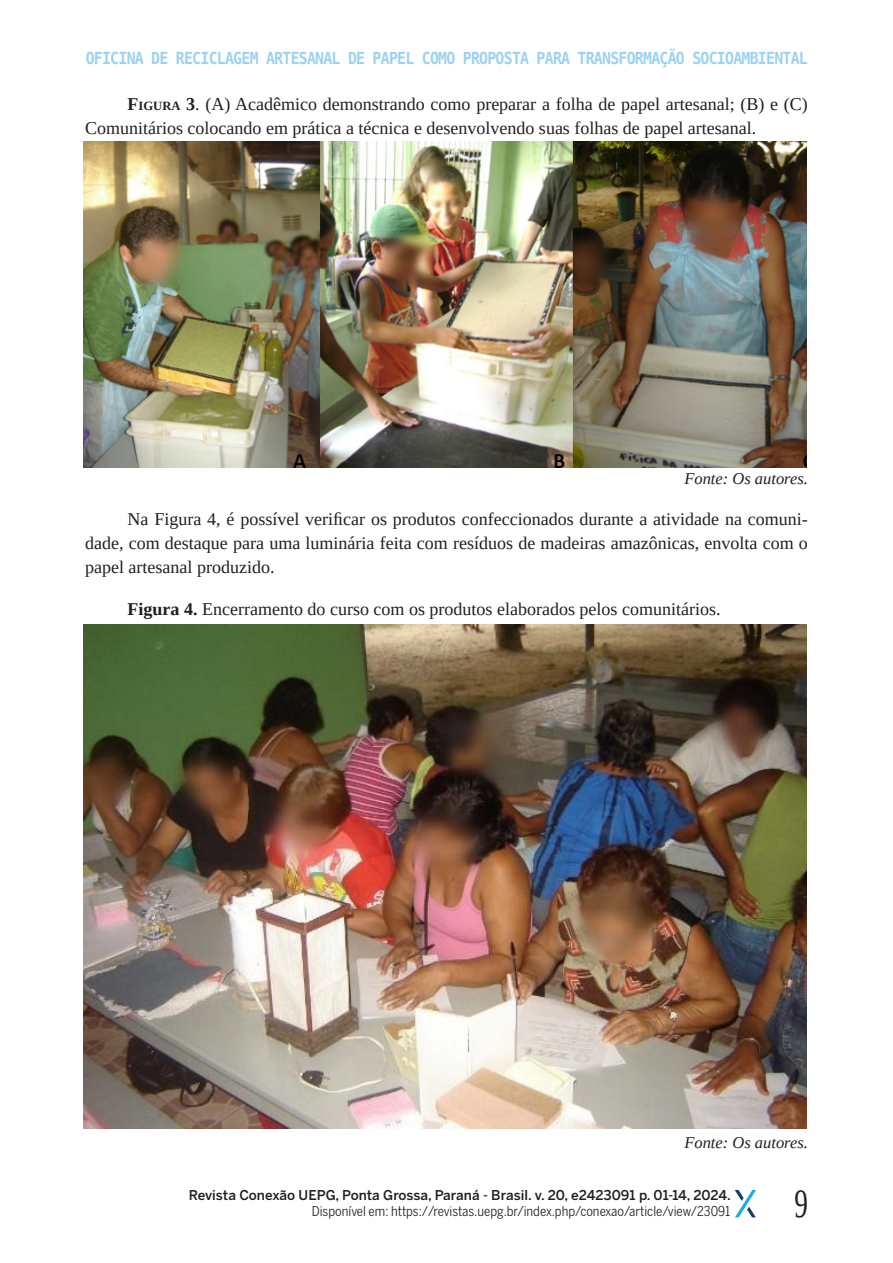
<style>
.page{position:relative;width:893px;height:1263px;background:#fff}
.page>*{position:absolute;margin:0;border:0;box-sizing:border-box;transform-origin:0 0}
.t1{font:39.9px "Liberation Serif";color:#231f20;scale:.68 1}
.TEXTO_ARTIGO{font:18px/24px "Liberation Serif";color:#231f20}
.t2{font:700 16.5px "DejaVu Sans Mono";letter-spacing:-.05em;color:#9bd2f1;scale:.9 1}
.FONTE{font:italic 16.5px "Liberation Serif";color:#231f20}
.t3{font:13.5px "Benton Sans Cond";color:#231f20}
.t4{font:500 13.5px "Benton Sans";color:#231f20}
.s1{font-weight:700}
.s2{font-weight:700;font-size:12.6px}
</style>
<div class="page">
<svg style="left:735px;top:1190px;width:21px;height:27px"></svg>
<img style="left:84px;top:141px;width:723px;height:326px">
<img style="left:84px;top:624px;width:723px;height:504px">
<p class="t2" style="left:86px;top:47px;width:804px">OFICINA DE RECICLAGEM ARTESANAL DE PAPEL COMO PROPOSTA PARA TRANSFORMAÇÃO SOCIOAMBIENTAL</p>
<p class="TEXTO_ARTIGO" style="left:85px;top:92px;width:724px;text-indent:43px"><span class="s1">F</span><span class="s2">IGURA</span> <span class="s1">3</span>. (A) Acadêmico demonstrando como preparar a folha de papel artesanal; (B) e (C)<br>Comunitários colocando em prática a técnica e desenvolvendo suas folhas de papel artesanal.</p>
<p class="FONTE" style="left:684px;top:467px;width:125px">Fonte: Os autores.</p>
<p class="TEXTO_ARTIGO" style="left:85px;top:507px;width:724px;text-align:justify;text-indent:43px">Na Figura 4, é possível verificar os produtos confeccionados durante a atividade na comuni&shy;dade, com destaque para uma luminária feita com resíduos de madeiras amazônicas, envolta com o papel artesanal produzido.</p>
<p class="TEXTO_ARTIGO" style="left:128px;top:596px;width:594px"><span class="s1">Figura 4.</span> Encerramento do curso com os produtos elaborados pelos comunitários.</p>
<p class="FONTE" style="left:684px;top:1132px;width:125px">Fonte: Os autores.</p>
<p class="t4" style="left:189px;top:1187px;width:543px">Revista Conexão UEPG, Ponta Grossa, Paraná - Brasil. v. 20, e2423091 p. 01-14, 2024.</p>
<p class="t3" style="left:312px;top:1203px;width:420px">Disponível em: https://revistas.uepg.br/index.php/conexao/article/view/23091</p>
<h1 class="t1" style="left:794px;top:1178px;width:21px">9</h1>
</div>
